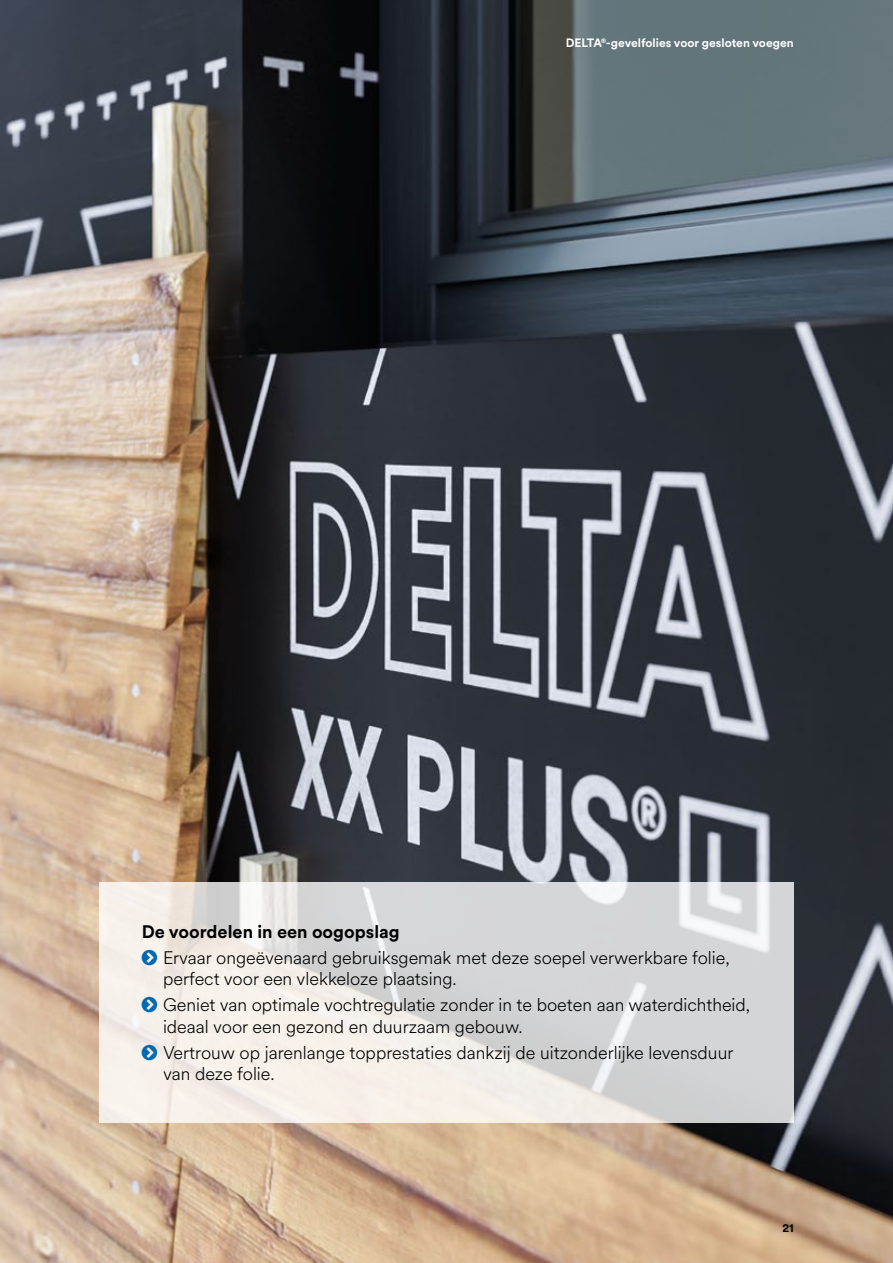
<style>
.page{position:relative;width:893px;height:1263px;background:#fff}
.page>*{position:absolute;margin:0;border:0;box-sizing:border-box;transform-origin:0 0}
.t1{font:300 18px/21.6px "Circular XX";color:#000}
.t2{font:700 18px "Circular XX";color:#000}
.t3{font:700 12px "Circular XX";color:#fff}
.t4{font:700 12px "Circular XX";color:#000}
</style>
<div class="page">
<img style="left:0;top:0;width:893px;height:1263px">
<svg style="left:99px;top:882px;width:695px;height:241px;background:#e3e1df"></svg>
<svg style="left:142px;top:949px;width:15px;height:16px"></svg>
<svg style="left:142px;top:997px;width:15px;height:15px"></svg>
<svg style="left:142px;top:1044px;width:15px;height:16px"></svg>
<p class="t3" style="left:566px;top:34px;width:229px">DELTA®-gevelfolies voor gesloten voegen</p>
<p class="t2" style="left:142px;top:919px;width:260px">De voordelen in een oogopslag</p>
<p class="t1" style="left:163px;top:946px;width:568px">Ervaar ongeëvenaard gebruiksgemak met deze soepel verwerkbare folie, perfect voor een vlekkeloze plaatsing.</p>
<p class="t1" style="left:163px;top:993px;width:589px">Geniet van optimale vochtregulatie zonder in te boeten aan waterdichtheid, ideaal voor een gezond en duurzaam gebouw.</p>
<p class="t1" style="left:163px;top:1041px;width:572px">Vertrouw op jarenlange topprestaties dankzij de uitzonderlijke levensduur van deze folie.</p>
<p class="t4" style="left:782px;top:1219px;width:13px">21</p>
</div>
